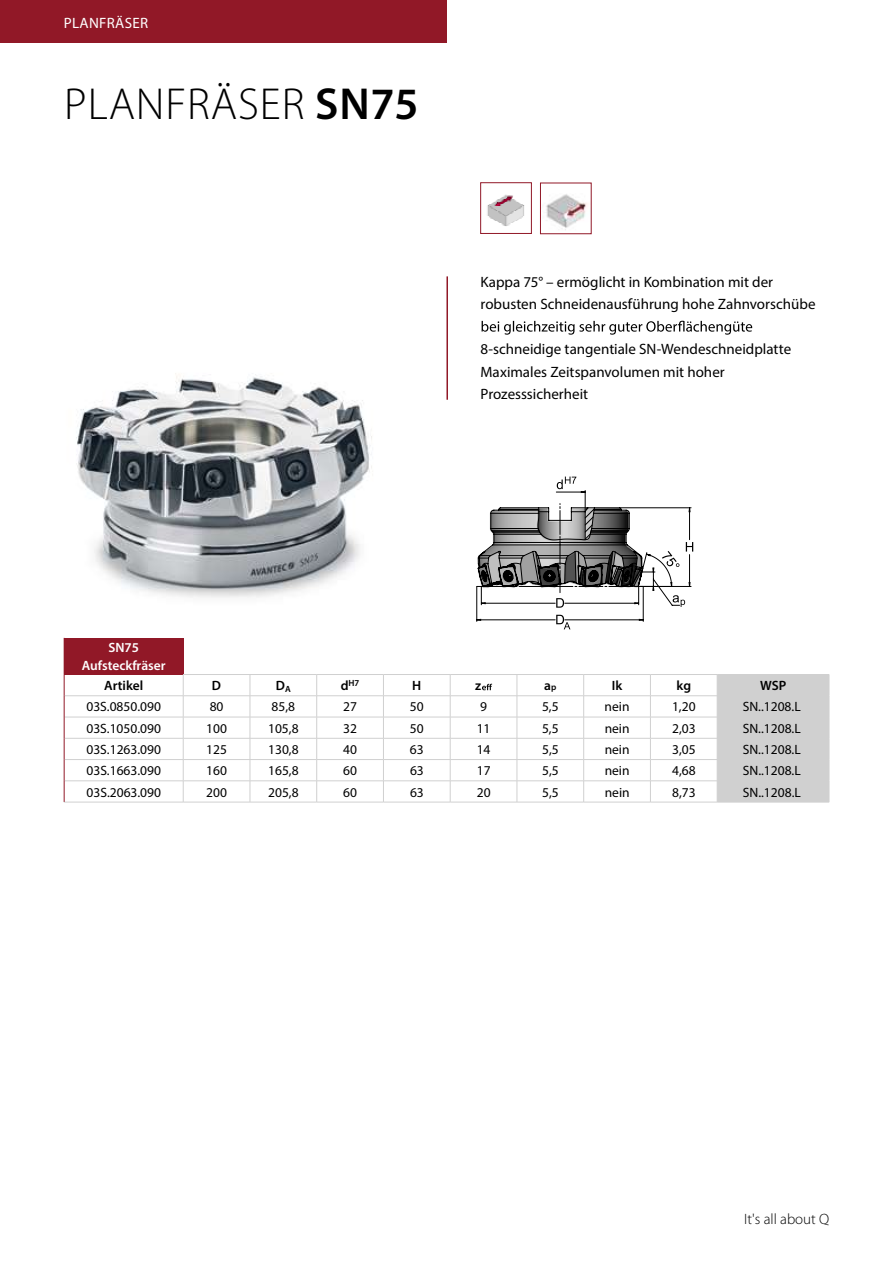
<style>
.page{position:relative;width:893px;height:1263px;background:#fff}
.page>*{position:absolute;margin:0;border:0;box-sizing:border-box;transform-origin:0 0}
.t1{font:300 45px "Myriad Pro";letter-spacing:.02em;color:#000}
.t2{font:15px/22.5px "Myriad Pro";color:#000}
.t3{font:300 15px "Myriad Pro";color:#000}
.t4{font:15px "Myriad Pro";letter-spacing:.02em;color:#fff}
.t5{font:13.5px "Myriad Pro";color:#000}
.t6{font:600 13.5px "Myriad Pro";color:#000}
.t7{font:600 13.5px/18px "Myriad Pro";color:#fff;text-align:center}
.t8{font:600 9px "Myriad Pro";color:#000}
.s1{font-weight:600}
.s2{font-size:13.5px}
.s3{font-size:9px}
</style>
<div class="page">
<div style="left:0;top:0;width:446px;height:43px;background:#911827"></div>
<img style="left:76px;top:373px;width:296px;height:225px">
<img style="left:487px;top:194px;width:38px;height:32px">
<div style="left:480px;top:183px;width:52px;height:51px;border:1px solid #911827"></div>
<svg style="left:482px;top:321px;width:270px;height:14px"></svg>
<hr style="left:476px;top:587px;width:1px;height:34px;background:#000">
<hr style="left:643px;top:587px;width:1px;height:34px;background:#000">
<svg style="left:476px;top:615px;width:167px;height:14px"></svg>
<svg style="left:477px;top:477px;width:216px;height:131px"></svg>
<hr style="left:446px;top:276px;width:2px;height:124px;background:#911827">
<div style="left:64px;top:638px;width:119px;height:36px;background:#911827"></div>
<hr style="left:183px;top:674px;width:67px;height:1px;background:#d0d0d0">
<hr style="left:250px;top:674px;width:67px;height:1px;background:#d0d0d0">
<hr style="left:317px;top:674px;width:66px;height:1px;background:#d0d0d0">
<hr style="left:383px;top:674px;width:67px;height:1px;background:#d0d0d0">
<hr style="left:450px;top:674px;width:67px;height:1px;background:#d0d0d0">
<hr style="left:517px;top:674px;width:67px;height:1px;background:#d0d0d0">
<hr style="left:584px;top:674px;width:66px;height:1px;background:#d0d0d0">
<hr style="left:650px;top:674px;width:67px;height:1px;background:#d0d0d0">
<hr style="left:65px;top:695px;width:118px;height:1px;background:#d0d0d0">
<hr style="left:183px;top:695px;width:67px;height:1px;background:#d0d0d0">
<hr style="left:250px;top:695px;width:67px;height:1px;background:#d0d0d0">
<hr style="left:317px;top:695px;width:66px;height:1px;background:#d0d0d0">
<hr style="left:383px;top:695px;width:67px;height:1px;background:#d0d0d0">
<hr style="left:450px;top:695px;width:67px;height:1px;background:#d0d0d0">
<hr style="left:517px;top:695px;width:67px;height:1px;background:#d0d0d0">
<hr style="left:584px;top:695px;width:66px;height:1px;background:#d0d0d0">
<hr style="left:650px;top:695px;width:67px;height:1px;background:#d0d0d0">
<hr style="left:65px;top:717px;width:118px;height:1px;background:#d0d0d0">
<hr style="left:183px;top:717px;width:67px;height:1px;background:#d0d0d0">
<hr style="left:250px;top:717px;width:67px;height:1px;background:#d0d0d0">
<hr style="left:317px;top:717px;width:66px;height:1px;background:#d0d0d0">
<hr style="left:383px;top:717px;width:67px;height:1px;background:#d0d0d0">
<hr style="left:450px;top:717px;width:67px;height:1px;background:#d0d0d0">
<hr style="left:517px;top:717px;width:67px;height:1px;background:#d0d0d0">
<hr style="left:584px;top:717px;width:66px;height:1px;background:#d0d0d0">
<hr style="left:650px;top:717px;width:67px;height:1px;background:#d0d0d0">
<hr style="left:65px;top:738px;width:118px;height:1px;background:#d0d0d0">
<hr style="left:183px;top:738px;width:67px;height:1px;background:#d0d0d0">
<hr style="left:250px;top:738px;width:67px;height:1px;background:#d0d0d0">
<hr style="left:317px;top:738px;width:66px;height:1px;background:#d0d0d0">
<hr style="left:383px;top:738px;width:67px;height:1px;background:#d0d0d0">
<hr style="left:450px;top:738px;width:67px;height:1px;background:#d0d0d0">
<hr style="left:517px;top:738px;width:67px;height:1px;background:#d0d0d0">
<hr style="left:584px;top:738px;width:66px;height:1px;background:#d0d0d0">
<hr style="left:650px;top:738px;width:67px;height:1px;background:#d0d0d0">
<hr style="left:65px;top:759px;width:118px;height:1px;background:#d0d0d0">
<hr style="left:183px;top:759px;width:67px;height:1px;background:#d0d0d0">
<hr style="left:250px;top:759px;width:67px;height:1px;background:#d0d0d0">
<hr style="left:317px;top:759px;width:66px;height:1px;background:#d0d0d0">
<hr style="left:383px;top:759px;width:67px;height:1px;background:#d0d0d0">
<hr style="left:450px;top:759px;width:67px;height:1px;background:#d0d0d0">
<hr style="left:517px;top:759px;width:67px;height:1px;background:#d0d0d0">
<hr style="left:584px;top:759px;width:66px;height:1px;background:#d0d0d0">
<hr style="left:650px;top:759px;width:67px;height:1px;background:#d0d0d0">
<hr style="left:65px;top:780px;width:118px;height:1px;background:#d0d0d0">
<hr style="left:183px;top:780px;width:67px;height:1px;background:#d0d0d0">
<svg style="left:183px;top:675px;width:1px;height:127px"></svg>
<hr style="left:250px;top:780px;width:67px;height:1px;background:#d0d0d0">
<svg style="left:250px;top:675px;width:1px;height:127px"></svg>
<hr style="left:317px;top:780px;width:66px;height:1px;background:#d0d0d0">
<svg style="left:316px;top:675px;width:1px;height:127px"></svg>
<hr style="left:383px;top:780px;width:67px;height:1px;background:#d0d0d0">
<svg style="left:383px;top:675px;width:1px;height:127px"></svg>
<hr style="left:450px;top:780px;width:67px;height:1px;background:#d0d0d0">
<svg style="left:450px;top:675px;width:1px;height:127px"></svg>
<hr style="left:517px;top:780px;width:67px;height:1px;background:#d0d0d0">
<svg style="left:517px;top:675px;width:1px;height:127px"></svg>
<hr style="left:584px;top:780px;width:66px;height:1px;background:#d0d0d0">
<svg style="left:583px;top:675px;width:1px;height:127px"></svg>
<hr style="left:650px;top:780px;width:67px;height:1px;background:#d0d0d0">
<svg style="left:650px;top:675px;width:1px;height:127px"></svg>
<div style="left:717px;top:674px;width:113px;height:128px;background:#d0d0d0"></div>
<hr style="left:64px;top:802px;width:119px;height:1px;background:#d0d0d0">
<hr style="left:183px;top:802px;width:67px;height:1px;background:#d0d0d0">
<hr style="left:250px;top:802px;width:67px;height:1px;background:#d0d0d0">
<hr style="left:317px;top:802px;width:66px;height:1px;background:#d0d0d0">
<hr style="left:383px;top:802px;width:67px;height:1px;background:#d0d0d0">
<hr style="left:450px;top:802px;width:67px;height:1px;background:#d0d0d0">
<hr style="left:517px;top:802px;width:67px;height:1px;background:#d0d0d0">
<hr style="left:584px;top:802px;width:66px;height:1px;background:#d0d0d0">
<hr style="left:650px;top:802px;width:67px;height:1px;background:#d0d0d0">
<hr style="left:717px;top:802px;width:112px;height:1px;background:#d0d0d0">
<svg style="left:64px;top:674px;width:1px;height:128px"></svg>
<svg style="left:482px;top:684px;width:10px;height:6px"></svg>
<img style="left:546px;top:194px;width:41px;height:36px">
<div style="left:540px;top:183px;width:51px;height:51px;border:1px solid #911827"></div>
<p class="t4" style="left:64px;top:14px;width:86px">PLANFRÄSER</p>
<h1 class="t1" style="left:64px;top:79px;width:356px">PLANFRÄSER <span class="s1">SN75</span></h1>
<p class="t2" style="left:480px;top:270px;width:336px">Kappa 75° – ermöglicht in Kombination mit der robusten Schneidenausführung hohe Zahnvorschübe</p>
<p class="t2" style="left:480px;top:337px;width:312px">8-schneidige tangentiale SN-Wendeschneidplatte<br>Maximales Zeitspanvolumen mit hoher<br>Prozesssicherheit</p>
<p class="t7" style="left:82px;top:638px;width:85px">SN75<br>Aufsteckfräser</p>
<p class="t6" style="left:104px;top:677px;width:41px">Artikel</p>
<p class="t6" style="left:212px;top:677px;width:11px">D</p>
<p class="t6" style="left:276px;top:677px;width:16px">D<sub>A</sub></p>
<p class="t8" style="left:341px;top:677px;width:20px"><span class="s2">d</span>H7</p>
<p class="t6" style="left:412px;top:677px;width:11px">H</p>
<p class="t6" style="left:475px;top:677px;width:8px">z</p>
<p class="t6" style="left:544px;top:677px;width:14px">a<span class="s3">p</span></p>
<p class="t6" style="left:612px;top:677px;width:12px">Ik</p>
<p class="t6" style="left:676px;top:677px;width:16px">kg</p>
<p class="t6" style="left:760px;top:677px;width:28px">WSP</p>
<p class="t5" style="left:86px;top:699px;width:76px">03S.0850.090</p>
<p class="t5" style="left:210px;top:699px;width:15px">80</p>
<p class="t5" style="left:272px;top:699px;width:25px">85,8</p>
<p class="t5" style="left:343px;top:699px;width:15px">27</p>
<p class="t5" style="left:410px;top:699px;width:15px">50</p>
<p class="t5" style="left:480px;top:699px;width:8px">9</p>
<p class="t5" style="left:542px;top:699px;width:18px">5,5</p>
<p class="t5" style="left:605px;top:699px;width:26px">nein</p>
<p class="t5" style="left:672px;top:699px;width:25px">1,20</p>
<p class="t5" style="left:743px;top:699px;width:59px">SN..1208.L</p>
<p class="t5" style="left:86px;top:720px;width:76px">03S.1050.090</p>
<p class="t5" style="left:206px;top:720px;width:22px">100</p>
<p class="t5" style="left:268px;top:720px;width:32px">105,8</p>
<p class="t5" style="left:343px;top:720px;width:15px">32</p>
<p class="t5" style="left:410px;top:720px;width:15px">50</p>
<p class="t5" style="left:477px;top:720px;width:15px">11</p>
<p class="t5" style="left:542px;top:720px;width:18px">5,5</p>
<p class="t5" style="left:605px;top:720px;width:26px">nein</p>
<p class="t5" style="left:672px;top:720px;width:25px">2,03</p>
<p class="t5" style="left:743px;top:720px;width:59px">SN..1208.L</p>
<p class="t5" style="left:86px;top:741px;width:76px">03S.1263.090</p>
<p class="t5" style="left:206px;top:741px;width:22px">125</p>
<p class="t5" style="left:268px;top:741px;width:32px">130,8</p>
<p class="t5" style="left:343px;top:741px;width:15px">40</p>
<p class="t5" style="left:410px;top:741px;width:15px">63</p>
<p class="t5" style="left:477px;top:741px;width:15px">14</p>
<p class="t5" style="left:542px;top:741px;width:18px">5,5</p>
<p class="t5" style="left:605px;top:741px;width:26px">nein</p>
<p class="t5" style="left:672px;top:741px;width:25px">3,05</p>
<p class="t5" style="left:743px;top:741px;width:59px">SN..1208.L</p>
<p class="t5" style="left:86px;top:762px;width:76px">03S.1663.090</p>
<p class="t5" style="left:206px;top:762px;width:22px">160</p>
<p class="t5" style="left:268px;top:762px;width:32px">165,8</p>
<p class="t5" style="left:343px;top:762px;width:15px">60</p>
<p class="t5" style="left:410px;top:762px;width:15px">63</p>
<p class="t5" style="left:477px;top:762px;width:15px">17</p>
<p class="t5" style="left:542px;top:762px;width:18px">5,5</p>
<p class="t5" style="left:605px;top:762px;width:26px">nein</p>
<p class="t5" style="left:672px;top:762px;width:25px">4,68</p>
<p class="t5" style="left:743px;top:762px;width:59px">SN..1208.L</p>
<p class="t5" style="left:87px;top:784px;width:76px">03S.2063.090</p>
<p class="t5" style="left:206px;top:784px;width:22px">200</p>
<p class="t5" style="left:268px;top:784px;width:32px">205,8</p>
<p class="t5" style="left:343px;top:784px;width:15px">60</p>
<p class="t5" style="left:410px;top:784px;width:15px">63</p>
<p class="t5" style="left:477px;top:784px;width:15px">20</p>
<p class="t5" style="left:542px;top:784px;width:18px">5,5</p>
<p class="t5" style="left:605px;top:784px;width:26px">nein</p>
<p class="t5" style="left:672px;top:784px;width:25px">8,73</p>
<p class="t5" style="left:743px;top:784px;width:59px">SN..1208.L</p>
<p class="t3" style="left:744px;top:1211px;width:87px">It's all about Q</p>
</div>
